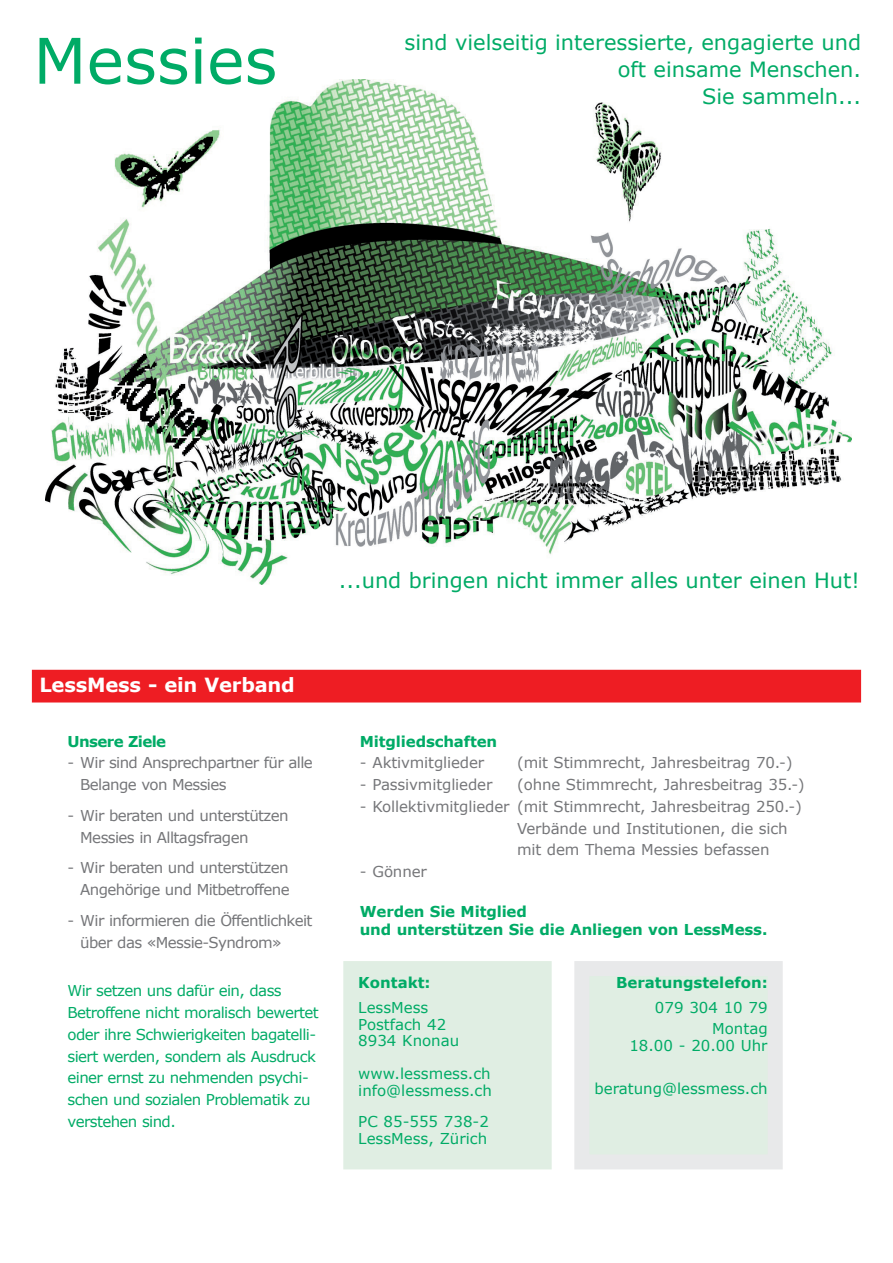
<style>
.page{position:relative;width:893px;height:1263px;background:#fff}
.page>*{position:absolute;margin:0;border:0;box-sizing:border-box;transform-origin:0 0}
.t1{font:63px "Verdana";color:#00ab66}
.t2{font:21px/27px "Verdana";color:#00ab66;text-align:right}
.t3{font:700 19.5px "Verdana";letter-spacing:-.01em;color:#fff}
.t4{font:15px/21.8px "Verdana";letter-spacing:-.01em;color:#757679}
.t5{font:15px/21.8px "Verdana";letter-spacing:-.03em;color:#757679}
.t6{font:15px/21.8px "Verdana";letter-spacing:-.04em;color:#00ab66}
.t7{font:15px/16.5px "Verdana";color:#00ab66}
.t8{font:700 15px/18px "Verdana";letter-spacing:-.01em;color:#00ab66}
.t9{font:700 15px "Verdana";letter-spacing:-.04em;color:#00ab66}
</style>
<div class="page">
<img style="left:45px;top:79px;width:806px;height:505px">
<div style="left:32px;top:34px;width:249px;height:57px;background:#fff"></div>
<div style="left:35px;top:673px;width:823px;height:26px;background:#ee1d23"></div>
<div style="left:32px;top:670px;width:829px;height:32px;border:6px solid #ee1d23"></div>
<div style="left:582px;top:968px;width:193px;height:194px;background:#e0eee3"></div>
<div style="left:574px;top:961px;width:209px;height:208px;border:15px solid #e8e9ea"></div>
<div style="left:351px;top:968px;width:193px;height:194px;background:#e0eee3"></div>
<div style="left:343px;top:961px;width:209px;height:208px;border:15px solid #e0eee3"></div>
<h1 class="t1" style="left:33px;top:21px;width:245px">Messies</h1>
<h2 class="t2" style="left:405px;top:28px;width:458px">sind vielseitig interessierte, engagierte und oft einsame Menschen.<br>Sie sammeln...</h2>
<h2 class="t2" style="left:339px;top:566px;width:522px">...und bringen nicht immer alles unter einen Hut!</h2>
<h3 class="t3" style="left:39px;top:673px;width:257px">LessMess - ein Verband</h3>
<p class="t9" style="left:68px;top:732px;width:100px">Unsere Ziele</p>
<p class="t5" style="left:80px;top:751px;width:234px;text-indent:-13px">- Wir sind Ansprechpartner für alle<br>Belange von Messies</p>
<p class="t5" style="left:80px;top:804px;width:210px;text-indent:-13px">- Wir beraten und unterstützen<br>Messies in Alltagsfragen</p>
<p class="t5" style="left:68px;top:856px;width:224px;text-align:right">- Wir beraten und unterstützen<br>Angehörige und Mitbetroffene</p>
<p class="t5" style="left:80px;top:909px;width:234px;text-indent:-13px">- Wir informieren die Öffentlichkeit über das «Messie-Syndrom»</p>
<p class="t6" style="left:68px;top:979px;width:253px">Wir setzen uns dafür ein, dass<br>Betroffene nicht moralisch bewertet oder ihre Schwierigkeiten bagatelli&shy;siert werden, sondern als Ausdruck einer ernst zu nehmenden psychi&shy;schen und sozialen Problematik zu verstehen sind.</p>
<p class="t8" style="left:360px;top:732px;width:139px">Mitgliedschaften</p>
<p class="t4" style="left:360px;top:751px;width:126px">- Aktivmitglieder</p>
<p class="t4" style="left:517px;top:751px;width:277px">(mit Stimmrecht, Jahresbeitrag 70.-)</p>
<p class="t4" style="left:360px;top:773px;width:134px">- Passivmitglieder</p>
<p class="t4" style="left:517px;top:773px;width:289px">(ohne Stimmrecht, Jahresbeitrag 35.-)</p>
<p class="t4" style="left:517px;top:795px;width:286px;text-indent:-157px">- Kollektivmitglieder (mit Stimmrecht, Jahresbeitrag 250.-)<br>Verbände und Institutionen, die sich mit dem Thema Messies befassen</p>
<p class="t5" style="left:360px;top:860px;width:69px">- Gönner</p>
<p class="t8" style="left:360px;top:902px;width:409px">Werden Sie Mitglied<br>und unterstützen Sie die Anliegen von LessMess.</p>
<p class="t8" style="left:358px;top:972px;width:74px">Kontakt:</p>
<p class="t7" style="left:358px;top:999px;width:102px">LessMess<br>Postfach 42<br>8934 Knonau</p>
<p class="t7" style="left:358px;top:1065px;width:135px">www.lessmess.ch info@lessmess.ch</p>
<p class="t7" style="left:358px;top:1113px;width:132px">PC 85-555 738-2<br>LessMess, Zürich</p>
<p class="t8" style="left:616px;top:972px;width:153px">Beratungstelefon:</p>
<p class="t7" style="left:655px;top:996px;width:114px;line-height:21px;text-align:right">079 304 10 79<br>Montag</p>
<p class="t7" style="left:629px;top:1036px;width:140px">18.00 - 20.00 Uhr</p>
<p class="t7" style="left:594px;top:1080px;width:175px">beratung@lessmess.ch</p>
</div>
